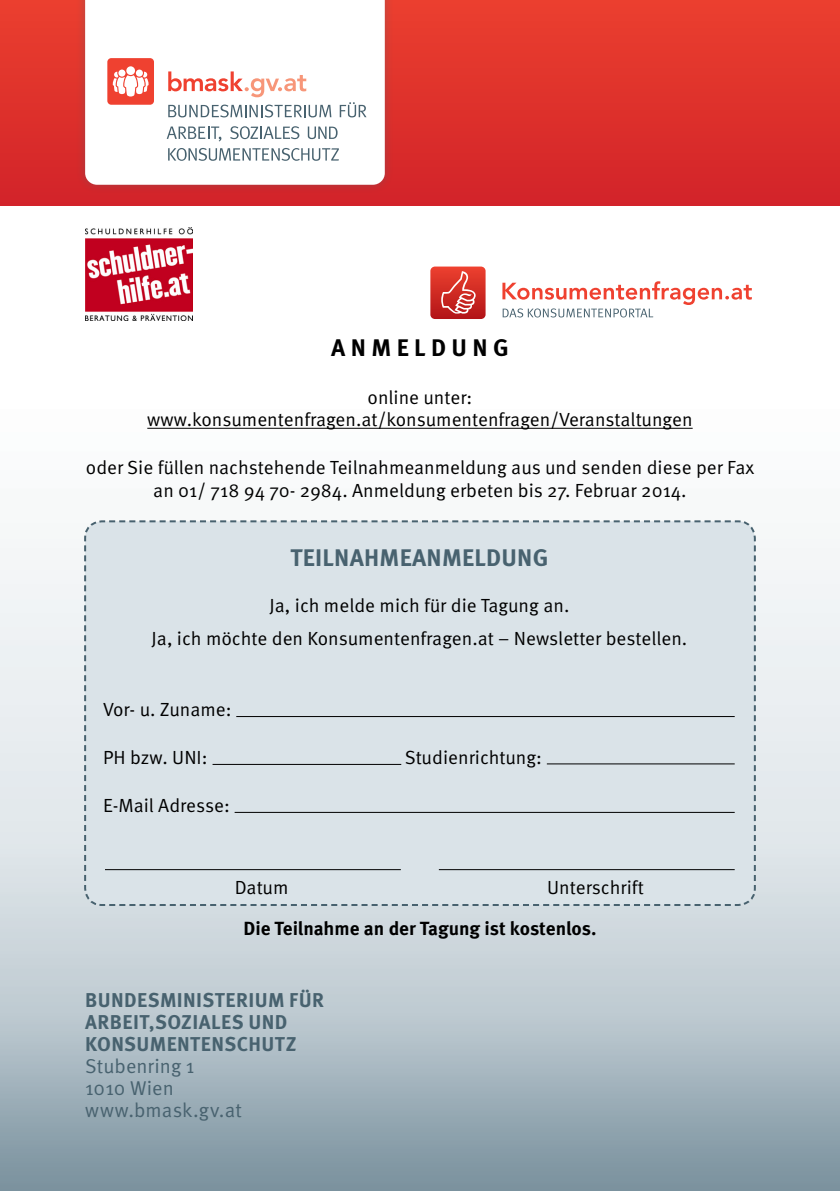
<style>
.page{position:relative;width:840px;height:1191px;background:#fff}
.page>*{position:absolute;margin:0;border:0;box-sizing:border-box;transform-origin:0 0}
.programmtext{font:700 24px "Meta OT";letter-spacing:.01em;color:#48626f}
.programmtext-2{font:700 24px "Meta OT";color:#000}
.t1{font:700 20px "Meta OT";letter-spacing:.02em;color:#48626f}
.t2{font:20px "Meta OT";letter-spacing:.005em;color:#48626f}
.programmtext-3{font:19px/22.8px "Meta OT";color:#000;text-align:center}
.programmtext-4{font:700 19px "Meta OT";letter-spacing:-.005em;color:#000}
</style>
<div class="page">
<img style="left:0;top:205px;width:839px;height:986px">
<div style="left:0;top:0;width:839px;height:205px;background:linear-gradient(to bottom,#eb3f2f,#d22329)"></div>
<div style="left:76px;top:0;width:318px;height:194px;background:#48626f;opacity:.35"></div>
<svg style="left:85px;top:0;width:299px;height:185px"></svg>
<svg style="left:168px;top:105px;width:163px;height:12px"></svg>
<svg style="left:339px;top:102px;width:27px;height:15px"></svg>
<svg style="left:167px;top:126px;width:54px;height:15px"></svg>
<svg style="left:230px;top:126px;width:69px;height:13px"></svg>
<svg style="left:307px;top:126px;width:30px;height:13px"></svg>
<svg style="left:168px;top:148px;width:171px;height:13px"></svg>
<div style="left:107px;top:58px;width:47px;height:47px;background:#ef4130;border-radius:4px"></div>
<div style="left:118px;top:70px;width:7px;height:7px;background:#fff;border-radius:50%"></div>
<div style="left:136px;top:70px;width:7px;height:7px;background:#fff;border-radius:50%"></div>
<div style="left:126px;top:66px;width:9px;height:9px;background:#fff;border-radius:50%"></div>
<svg style="left:113px;top:72px;width:35px;height:24px"></svg>
<svg style="left:168px;top:71px;width:138px;height:26px"></svg>
<hr style="left:147px;top:428px;width:545px;height:1px;background:#000">
<div style="left:83px;top:519px;width:673px;height:388px;background:#dae3e8"></div>
<hr style="left:236px;top:716px;width:498px;height:1px;background:#000">
<hr style="left:212px;top:764px;width:189px;height:1px;background:#000">
<hr style="left:546px;top:763px;width:188px;height:1px;background:#000">
<hr style="left:234px;top:812px;width:500px;height:1px;background:#000">
<img style="left:85px;top:227px;width:107px;height:93px">
<svg style="left:430px;top:266px;width:55px;height:53px"></svg>
<svg style="left:502px;top:281px;width:249px;height:36px"></svg>
<hr style="left:438px;top:869px;width:296px;height:1px;background:#000">
<hr style="left:105px;top:869px;width:295px;height:1px;background:#000">
<p class="programmtext-2" style="left:331px;top:333px;width:179px">A N M E L D U N G</p>
<p class="programmtext-3" style="left:367px;top:386px;width:106px">online unter:</p>
<p class="programmtext-3" style="left:147px;top:409px;width:546px">www.konsumentenfragen.at/konsumentenfragen/Veranstaltungen</p>
<p class="programmtext-3" style="left:86px;top:457px;width:669px">oder Sie füllen nachstehende Teilnahmeanmeldung aus und senden diese per Fax an 01/ 718 94 70- 2984. Anmeldung erbeten bis 27. Februar 2014.</p>
<p class="programmtext" style="left:290px;top:543px;width:259px">TEILNAHMEANMELDUNG</p>
<p class="programmtext-3" style="left:269px;top:594px;width:301px">Ja, ich melde mich für die Tagung an.</p>
<p class="programmtext-3" style="left:151px;top:628px;width:537px">Ja, ich möchte den Konsumentenfragen.at – Newsletter bestellen.</p>
<p class="programmtext-3" style="left:103px;top:698px;width:130px">Vor- u. Zuname:</p>
<p class="programmtext-3" style="left:103px;top:746px;width:106px">PH bzw. UNI:</p>
<p class="programmtext-3" style="left:404px;top:746px;width:139px">Studienrichtung:</p>
<p class="programmtext-3" style="left:103px;top:794px;width:128px">E-Mail Adresse:</p>
<p class="programmtext-3" style="left:234px;top:876px;width:55px">Datum</p>
<p class="programmtext-3" style="left:547px;top:876px;width:98px">Unterschrift</p>
<p class="programmtext-4" style="left:243px;top:917px;width:354px">Die Teilnahme an der Tagung ist kostenlos.</p>
<p class="t1" style="left:85px;top:988px;width:240px">BUNDESMINISTERIUM FÜR</p>
<p class="t1" style="left:85px;top:1010px;width:204px">ARBEIT,SOZIALES UND</p>
<p class="t1" style="left:85px;top:1032px;width:213px">KONSUMENTENSCHUTZ</p>
<p class="t2" style="left:85px;top:1054px;width:111px">Stubenring 1</p>
<p class="t2" style="left:85px;top:1076px;width:90px">1010 Wien</p>
<p class="t2" style="left:85px;top:1098px;width:158px">www.bmask.gv.at</p>
</div>
